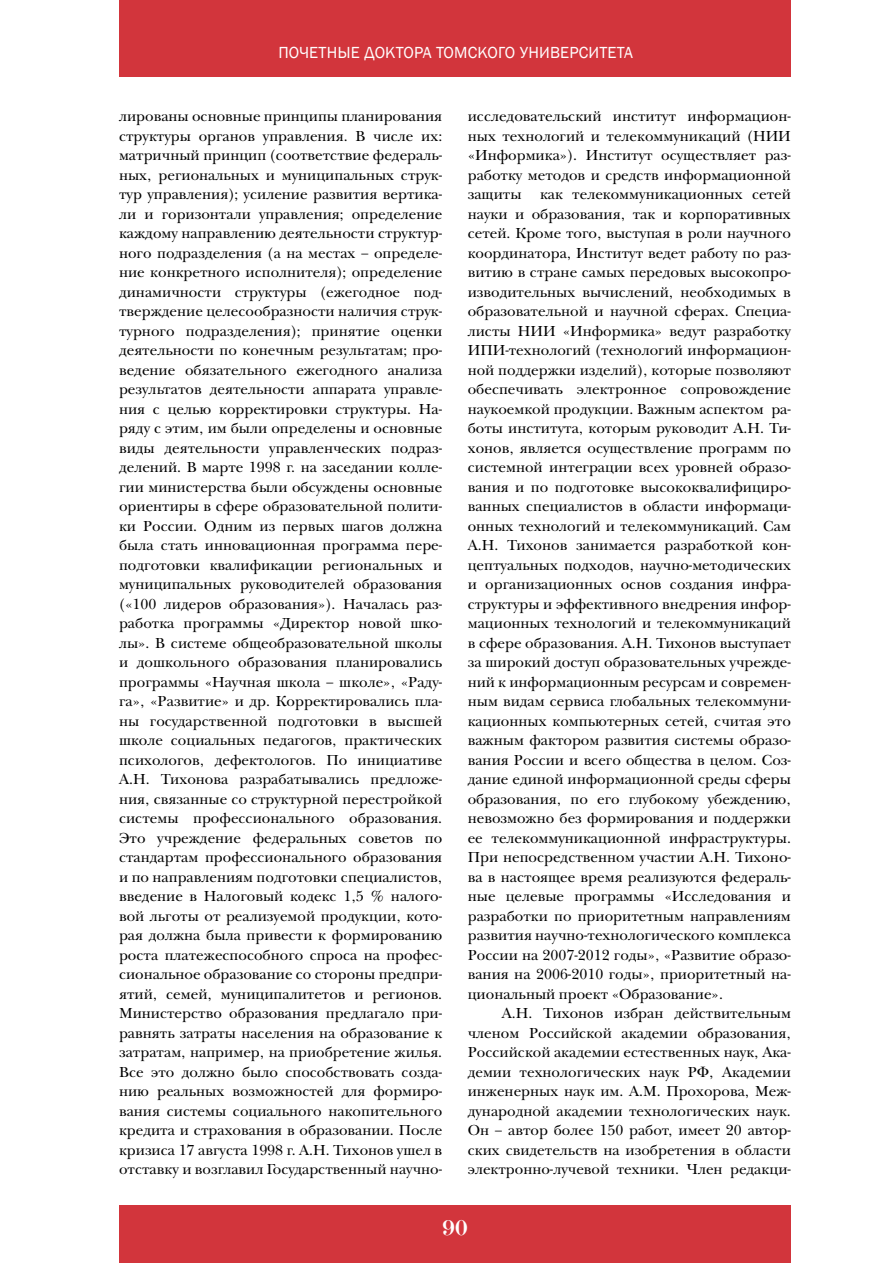
<style>
.page{position:relative;width:893px;height:1263px;background:#fff}
.page>*{position:absolute;margin:0;border:0;box-sizing:border-box;transform-origin:0 0}
.t1{font:21px "Didona C";color:#fff}
.t2{font:16.5px "Franklin Gothic";letter-spacing:.01em;color:#fff}
.t3{font:15px/19.5px "New Baskerville C";color:#000;text-align:justify}
</style>
<div class="page">
<div style="left:119px;top:0;width:672px;height:77px;background:#d2353c"></div>
<div style="left:119px;top:1206px;width:672px;height:57px;background:#d2353c"></div>
<p class="t2" style="left:278px;top:42px;width:356px">Почетные доктора Томского университета</p>
<p class="t3" style="left:119px;top:107px;width:325px">лированы основные принципы планирования структуры органов управления. В числе их: матричный принцип (соответствие федераль&shy;ных, региональных и муниципальных струк&shy;тур управления); усиление развития вертика&shy;ли и горизонтали управления; определение каждому направлению деятельности структур&shy;ного подразделения (а на местах – определе&shy;ние конкретного исполнителя); определение динамичности структуры (ежегодное под&shy;тверждение целесообразности наличия струк&shy;турного подразделения); принятие оценки деятельности по конечным результатам; про&shy;ведение обязательного ежегодного анализа результатов деятельности аппарата управле&shy;ния с целью корректировки структуры. На&shy;ряду с этим, им были определены и основные виды деятельности управленческих подраз&shy;делений. В марте 1998 г. на заседании колле&shy;гии министерства были обсуждены основные ориентиры в сфере образовательной полити&shy;ки России. Одним из первых шагов должна была стать инновационная программа пере&shy;подготовки квалификации региональных и муниципальных руководителей образования («100 лидеров образования»). Началась раз&shy;работка программы «Директор новой шко&shy;лы». В системе общеобразовательной школы и дошкольного образования планировались программы «Научная школа – школе», «Раду&shy;га», «Развитие» и др. Корректировались пла&shy;ны государственной подготовки в высшей школе социальных педагогов, практических психологов, дефектологов. По инициативе А.Н. Тихонова разрабатывались предложе&shy;ния, связанные со структурной перестройкой системы профессионального образования.<br>Это учреждение федеральных советов по стандартам профессионального образования и по направлениям подготовки специалистов, введение в Налоговый кодекс 1,5 % налого&shy;вой льготы от реализуемой продукции, кото&shy;рая должна была привести к формированию роста платежеспособного спроса на профес&shy;сиональное образование со стороны предпри&shy;ятий, семей, муниципалитетов и регионов.<br>Министерство образования предлагало при&shy;равнять затраты населения на образование к затратам, например, на приобретение жилья.<br>Все это должно было способствовать созда&shy;нию реальных возможностей для формиро&shy;вания системы социального накопительного кредита и страхования в образовании. После кризиса 17 августа 1998 г. А.Н. Тихонов ушел в отставку и возглавил Государственный научно-</p>
<p class="t3" style="left:468px;top:107px;width:325px">исследовательский институт информацион&shy;ных технологий и телекоммуникаций (НИИ «Информика»). Институт осуществляет раз&shy;работку методов и средств информационной защиты как телекоммуникационных сетей науки и образования, так и корпоративных сетей. Кроме того, выступая в роли научного координатора, Институт ведет работу по раз&shy;витию в стране самых передовых высокопро&shy;изводительных вычислений, необходимых в образовательной и научной сферах. Специа&shy;листы НИИ «Информика» ведут разработку ИПИ-технологий (технологий информацион&shy;ной поддержки изделий), которые позволяют обеспечивать электронное сопровождение наукоемкой продукции. Важным аспектом ра&shy;боты института, которым руководит А.Н. Ти&shy;хонов, является осуществление программ по системной интеграции всех уровней образо&shy;вания и по подготовке высококвалифициро&shy;ванных специалистов в области информаци&shy;онных технологий и телекоммуникаций. Сам А.Н. Тихонов занимается разработкой кон&shy;цептуальных подходов, научно-методических и организационных основ создания инфра&shy;структуры и эффективного внедрения инфор&shy;мационных технологий и телекоммуникаций в сфере образования. А.Н. Тихонов выступает за широкий доступ образовательных учрежде&shy;ний к информационным ресурсам и современ&shy;ным видам сервиса глобальных телекоммуни&shy;кационных компьютерных сетей, считая это важным фактором развития системы образо&shy;вания России и всего общества в целом. Соз&shy;дание единой информационной среды сферы образования, по его глубокому убеждению, невозможно без формирования и поддержки ее телекоммуникационной инфраструктуры.<br>При непосредственном участии А.Н. Тихоно&shy;ва в настоящее время реализуются федераль&shy;ные целевые программы «Исследования и разработки по приоритетным направлениям развития научно-технологического комплекса России на 2007-2012 годы», «Развитие образо&shy;вания на 2006-2010 годы», приоритетный на&shy;циональный проект «Образование».</p>
<p class="t3" style="left:468px;top:1004px;width:325px;text-indent:34px">А.Н. Тихонов избран действительным членом Российской академии образования, Российской академии естественных наук, Ака&shy;демии технологических наук РФ, Академии инженерных наук им. А.М. Прохорова, Меж&shy;дународной академии технологических наук.<br>Он – автор более 150 работ, имеет 20 автор&shy;ских свидетельств на изобретения в области электронно-лучевой техники. Член редакци-</p>
<h1 class="t1" style="left:442px;top:1216px;width:27px">90</h1>
</div>
